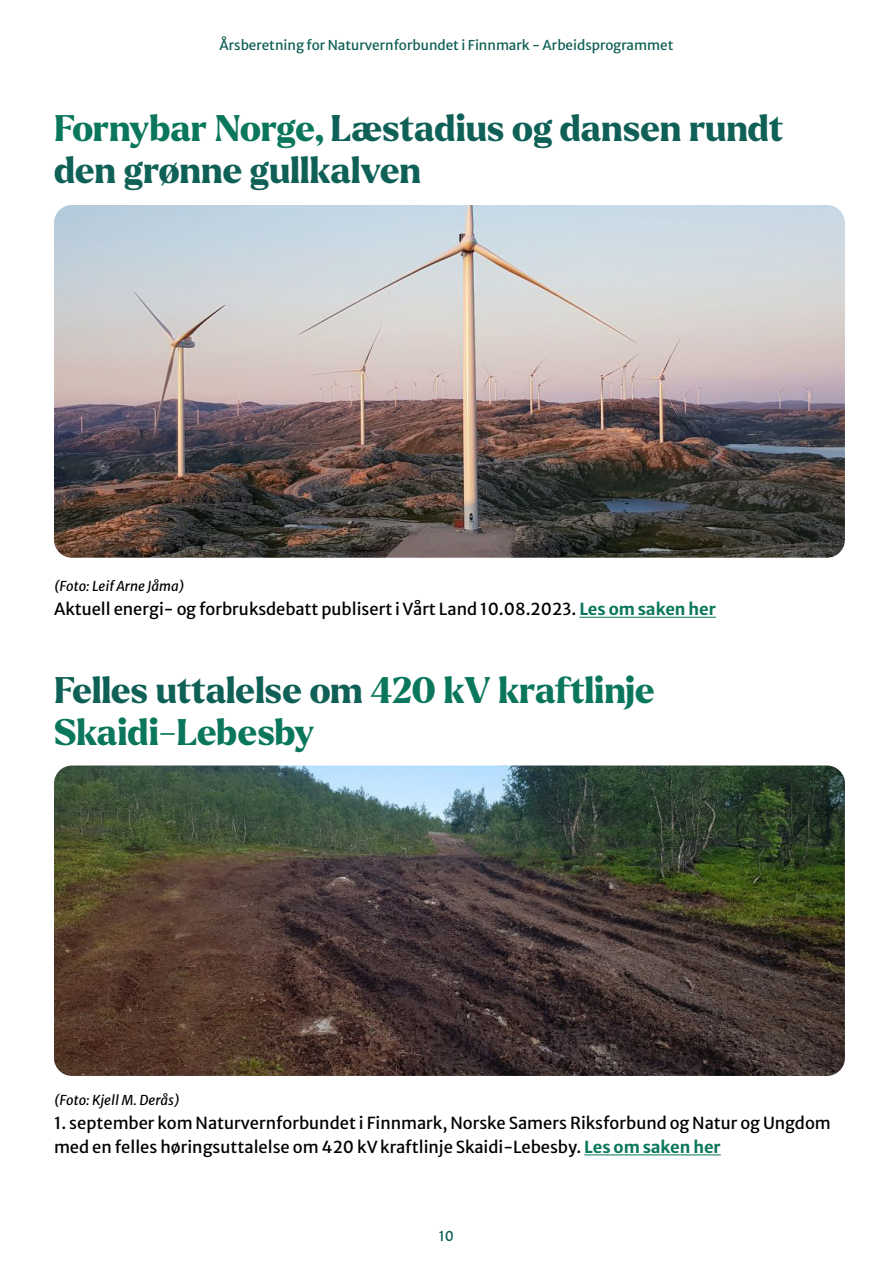
<style>
.page{position:relative;width:893px;height:1263px;background:#fff}
.page>*{position:absolute;margin:0;border:0;box-sizing:border-box;transform-origin:0 0}
.Ingress{font:800 36px/42px "Larken";color:#0f6056}
.Ingress-2{font:800 36px/42px "Larken";letter-spacing:-.005em;color:#0a775c}
.Brødtekst{font:16.5px/24px "Merriweather Sans";color:#000}
.t1{font:13.5px "Merriweather Sans";color:#0f6056}
.Brødtekst-2{font:italic 13.5px "Merriweather Sans";color:#000}
.s1{color:#0a775c}
.s2{font-weight:700;color:#0a775c}
.s3{color:#0f6056}
</style>
<div class="page">
<img style="left:54px;top:205px;width:791px;height:353px">
<img style="left:54px;top:765px;width:791px;height:311px">
<hr style="left:579px;top:617px;width:137px;height:1px;background:#0a775c">
<hr style="left:584px;top:1154px;width:137px;height:1px;background:#0a775c">
<p class="t1" style="left:220px;top:33px;width:455px">Årsberetning for Naturvernforbundet i Finnmark - Arbeidsprogrammet</p>
<p class="Ingress" style="left:54px;top:108px;width:731px"><span class="s1">Fornybar Norge,</span> Læstadius og dansen rundt den grønne gullkalven</p>
<p class="Brødtekst-2" style="left:54px;top:574px;width:132px">(Foto: Leif Arne Jåma)</p>
<p class="Brødtekst" style="left:54px;top:595px;width:663px">Aktuell energi- og forbruksdebatt publisert i Vårt Land 10.08.2023. <span class="s2">Les om saken her</span></p>
<p class="Ingress-2" style="left:54px;top:670px;width:602px"><span class="s3">Felles uttalelse om</span> 420 kV kraftlinje<br>Skaidi-Lebesby</p>
<p class="Brødtekst-2" style="left:54px;top:1087px;width:127px">(Foto: Kjell M. Derås)</p>
<p class="Brødtekst" style="left:54px;top:1109px;width:778px">1. september kom Naturvernforbundet i Finnmark, Norske Samers Riksforbund og Natur og Ungdom med en felles høringsuttalelse om 420 kV kraftlinje Skaidi-Lebesby. <span class="s2">Les om saken her</span></p>
<p class="t1" style="left:439px;top:1224px;width:17px">10</p>
</div>
